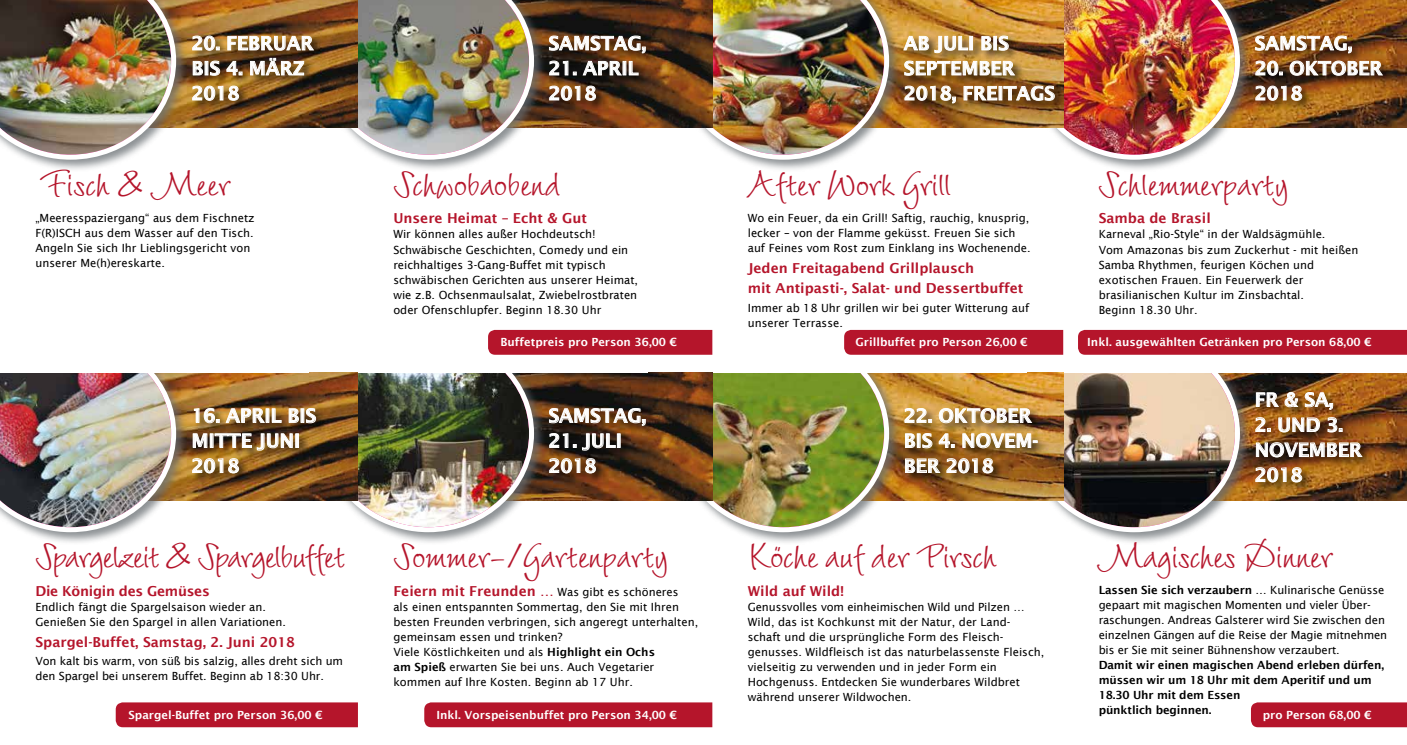
<style>
.page{position:relative;width:1407px;height:745px;background:#fff}
.page>*{position:absolute;margin:0;border:0;box-sizing:border-box;transform-origin:0 0}
.t1{font:32.5px "Wiesbaden Swing Com";letter-spacing:-.01em;color:#b5152b}
.t2{font:32.5px "Wiesbaden Swing Com";letter-spacing:-.04em;color:#b5152b}
.t3{font:600 18.75px/25px "Lucida Sans";color:#fff}
.t4{font:600 13.75px/20px "Lucida Sans";color:#b5152b}
.t5{font:600 13.75px "Lucida Sans";letter-spacing:-.02em;color:#b5152b}
.t6{font:11.25px/15px "Lucida Sans";color:#000}
.t7{font:600 11.25px "Lucida Sans";color:#fff}
.t8{font:600 11.25px/15px "Lucida Sans";letter-spacing:-.01em;color:#000}
.s1{font-weight:400;font-size:11.25px;color:#000}
.s2{font-weight:600}
</style>
<div class="page">
<img style="left:188px;top:0;width:1219px;height:128px">
<img style="left:188px;top:373px;width:121px;height:127px">
<div style="left:0;top:0;width:188px;height:172px;background:#676d71;opacity:.75"></div>
<img style="left:0;top:0;width:179px;height:162px">
<div style="left:334px;top:0;width:212px;height:172px;background:#676d71;opacity:.75"></div>
<img style="left:334px;top:0;width:202px;height:162px">
<div style="left:689px;top:0;width:213px;height:172px;background:#676d71;opacity:.75"></div>
<img style="left:689px;top:0;width:202px;height:162px">
<div style="left:689px;top:361px;width:213px;height:183px;background:#676d71;opacity:.75"></div>
<div style="left:1040px;top:0;width:212px;height:172px;background:#676d71;opacity:.75"></div>
<div style="left:1040px;top:361px;width:212px;height:183px;background:#676d71;opacity:.75"></div>
<div style="left:1253px;top:34px;width:140px;height:78px;background:#000;opacity:.75"></div>
<img style="left:1255px;top:35px;width:97px;height:19px">
<svg style="left:1255px;top:60px;width:28px;height:16px"></svg>
<svg style="left:1289px;top:60px;width:94px;height:16px;background:#91745e"></svg>
<svg style="left:1255px;top:85px;width:47px;height:16px"></svg>
<div style="left:1251px;top:702px;width:156px;height:24px;background:#b5152b"></div>
<img style="left:322px;top:0;width:36px;height:128px">
<img style="left:636px;top:0;width:76px;height:128px">
<div style="left:0;top:361px;width:188px;height:183px;background:#676d71;opacity:.75"></div>
<img style="left:0;top:372px;width:179px;height:162px">
<div style="left:334px;top:361px;width:212px;height:183px;background:#676d71;opacity:.75"></div>
<div style="left:116px;top:702px;width:242px;height:24px;background:#b5152b"></div>
<div style="left:0;top:360px;width:1407px;height:12px;background:#fff"></div>
<img style="left:309px;top:372px;width:25px;height:128px">
<img style="left:903px;top:0;width:339px;height:162px">
<div style="left:547px;top:34px;width:110px;height:78px;background:#000;opacity:.75"></div>
<svg style="left:549px;top:35px;width:97px;height:19px;background:#7f6550"></svg>
<svg style="left:549px;top:60px;width:73px;height:16px"></svg>
<svg style="left:628px;top:61px;width:11px;height:15px"></svg>
<svg style="left:549px;top:85px;width:47px;height:16px"></svg>
<div style="left:190px;top:34px;width:135px;height:78px;background:#000;opacity:.75"></div>
<svg style="left:192px;top:35px;width:28px;height:16px"></svg>
<svg style="left:227px;top:35px;width:88px;height:16px"></svg>
<svg style="left:192px;top:60px;width:11px;height:16px"></svg>
<svg style="left:210px;top:60px;width:10px;height:16px"></svg>
<svg style="left:226px;top:61px;width:16px;height:15px"></svg>
<svg style="left:250px;top:58px;width:54px;height:18px"></svg>
<svg style="left:192px;top:85px;width:47px;height:16px"></svg>
<div style="left:190px;top:406px;width:138px;height:78px;background:#000;opacity:.75"></div>
<svg style="left:194px;top:407px;width:72px;height:16px"></svg>
<svg style="left:272px;top:408px;width:10px;height:15px"></svg>
<svg style="left:288px;top:408px;width:11px;height:15px"></svg>
<svg style="left:306px;top:407px;width:10px;height:16px"></svg>
<svg style="left:192px;top:432px;width:16px;height:16px"></svg>
<div style="left:210px;top:433px;width:3px;height:14px;border:1px solid #fff"></div>
<svg style="left:214px;top:433px;width:79px;height:17px"></svg>
<div style="left:295px;top:433px;width:4px;height:14px;border:1px solid #fff"></div>
<svg style="left:192px;top:457px;width:47px;height:16px"></svg>
<img style="left:334px;top:330px;width:1073px;height:204px">
<div style="left:424px;top:702px;width:288px;height:24px;background:#b5152b"></div>
<h2 class="t3" style="left:192px;top:31px;width:123px">20. Februar bis 4. März<br>2018</h2>
<h2 class="t3" style="left:548px;top:31px;width:39px">samst</h2>
<h2 class="t3" style="left:614px;top:31px;width:34px">ag,</h2>
<h2 class="t3" style="left:548px;top:56px;width:87px">21. April<br>2018</h2>
<h2 class="t3" style="left:904px;top:31px;width:151px">Ab Juli bis<br>September<br>2018, freitags</h2>
<h2 class="t3" style="left:1254px;top:31px;width:39px">Samst</h2>
<h2 class="t3" style="left:1320px;top:31px;width:34px">ag,</h2>
<h2 class="t3" style="left:1254px;top:56px;width:50px">20. Okt</h2>
<h2 class="t3" style="left:1331px;top:56px;width:53px">ober</h2>
<h2 class="t3" style="left:1254px;top:81px;width:49px">2018</h2>
<h1 class="t1" style="left:40px;top:164px;width:192px">Fisch &amp; Meer</h1>
<h1 class="t1" style="left:393px;top:164px;width:168px">Schwobaobend</h1>
<h1 class="t1" style="left:748px;top:164px;width:204px">After Work Grill</h1>
<h1 class="t1" style="left:1098px;top:164px;width:191px">Schlemmerparty</h1>
<p class="t6" style="left:35px;top:210px;width:221px">„Meeresspaziergang“ aus dem Fischnetz F(R)ISCH aus dem Wasser auf den Tisch.<br>Angeln Sie sich Ihr Lieblingsgericht von unserer Me(h)ereskarte.</p>
<p class="t4" style="left:393px;top:208px;width:195px">Unsere Heimat – Echt &amp; Gut</p>
<p class="t6" style="left:393px;top:227px;width:246px">Wir können alles außer Hochdeutsch!<br>Schwäbische Geschichten, Comedy und ein reichhaltiges 3-Gang-Buffet mit typisch schwäbischen Gerichten aus unserer Heimat, wie z.B. Ochsenmaulsalat, Zwiebelrostbraten oder Ofenschlupfer. Beginn 18.30 Uhr</p>
<p class="t6" style="left:748px;top:210px;width:284px">Wo ein Feuer, da ein Grill! Saftig, rauchig, knusprig, lecker – von der Flamme geküsst. Freuen Sie sich auf Feines vom Rost zum Einklang ins Wochenende.</p>
<p class="t4" style="left:748px;top:258px;width:277px">Jeden Freitagabend Grillplausch<br>mit Antipasti-, Salat- und Dessertbuffet</p>
<p class="t6" style="left:748px;top:300px;width:283px">Immer ab 18 Uhr grillen wir bei guter Witterung auf unserer Terrasse.</p>
<p class="t7" style="left:500px;top:336px;width:178px">Buffetpreis pro Person 36,00 €</p>
<p class="t7" style="left:855px;top:336px;width:174px">Grillbuffet pro Person 26,00 €</p>
<h2 class="t3" style="left:192px;top:403px;width:125px">16. April bis<br>Mitte Juni<br>2018</h2>
<h2 class="t3" style="left:548px;top:403px;width:39px">samst</h2>
<h2 class="t3" style="left:614px;top:403px;width:34px">ag,</h2>
<h2 class="t3" style="left:548px;top:428px;width:75px">21. Juli<br>2018</h2>
<h2 class="t3" style="left:904px;top:403px;width:50px">22. Okt</h2>
<h2 class="t3" style="left:904px;top:403px;width:136px;text-indent:76px">ober bis 4. Novem&shy;ber 2018</h2>
<p class="t4" style="left:1098px;top:208px;width:114px">Samba de Brasil</p>
<p class="t6" style="left:1098px;top:227px;width:261px">Karneval „Rio-Style“ in der Waldsägmühle.<br>Vom Amazonas bis zum Zuckerhut - mit heißen Samba Rhythmen, feurigen Köchen und exotischen Frauen. Ein Feuerwerk der brasilianischen Kultur im Zinsbachtal.<br>Beginn 18.30 Uhr.</p>
<p class="t7" style="left:1087px;top:336px;width:286px">I nkl. ausgewählten Getränken pro Person 68,00 €</p>
<h2 class="t3" style="left:1254px;top:387px;width:80px">Fr &amp; Sa,</h2>
<h2 class="t3" style="left:1254px;top:412px;width:109px">2. und 3.<br>November<br>2018</h2>
<h1 class="t2" style="left:35px;top:536px;width:311px">Spargelzeit &amp; Spargelbuffet</h1>
<h1 class="t1" style="left:393px;top:536px;width:276px">Sommer-/Gartenparty</h1>
<h1 class="t1" style="left:748px;top:536px;width:250px">Köche auf der Pirsch</h1>
<h1 class="t1" style="left:1098px;top:536px;width:235px">Magisches Dinner</h1>
<p class="t5" style="left:35px;top:582px;width:176px">Die Königin des Gemüses</p>
<p class="t6" style="left:35px;top:599px;width:252px">Endlich fängt die Spargelsaison wieder an.<br>Genießen Sie den Spargel in allen Variationen.</p>
<p class="t4" style="left:35px;top:632px;width:261px">Spargel-Buffet, Samstag, 2. Juni 2018</p>
<p class="t6" style="left:35px;top:652px;width:309px">Von kalt bis warm, von süß bis salzig, alles dreht sich um den Spargel bei unserem Buffet. Beginn ab 18:30 Uhr.</p>
<p class="t7" style="left:128px;top:708px;width:196px">Spargel-Buffet pro Person 36,00 €</p>
<p class="t4" style="left:393px;top:580px;width:287px">Feiern mit Freunden … <span class="s1">Was gibt es schöneres</span></p>
<p class="t6" style="left:393px;top:599px;width:306px">als einen entspannten Sommertag, den Sie mit Ihren besten Freunden verbringen, sich angeregt unterhalten, gemeinsam essen und trinken?<br>Viele Köstlichkeiten und als <span class="s2">Highlight ein Ochs<br>am Spieß</span> erwarten Sie bei uns. Auch Vegetarier kommen auf Ihre Kosten. Beginn ab 17 Uhr.</p>
<p class="t7" style="left:436px;top:708px;width:242px">I nkl. Vorspeisenbuffet pro Person 34,00 €</p>
<p class="t4" style="left:748px;top:580px;width:97px">Wild auf Wild!</p>
<p class="t6" style="left:748px;top:599px;width:298px">Genussvolles vom einheimischen Wild und Pilzen … Wild, das ist Kochkunst mit der Natur, der Land&shy;schaft und die ursprüngliche Form des Fleisch&shy;genusses. Wildfleisch ist das naturbelassenste Fleisch, vielseitig zu verwenden und in jeder Form ein Hochgenuss. Entdecken Sie wunderbares Wildbret während unserer Wildwochen.</p>
<p class="t6" style="left:1098px;top:582px;width:290px"><span class="s2">Lassen Sie sich verzaubern …</span> Kulinarische Genüsse gepaart mit magischen Momenten und vieler Über&shy;raschungen. Andreas Galsterer wird Sie zwischen den einzelnen Gängen auf die Reise der Magie mitnehmen bis er Sie mit seiner Bühnenshow verzaubert.</p>
<p class="t8" style="left:1098px;top:657px;width:287px">Damit wir einen magischen Abend erleben dürfen, müssen wir um 18 Uhr mit dem Aperitif und um 18.30 Uhr mit dem Essen<br>pünktlich beginnen.</p>
<p class="t7" style="left:1262px;top:708px;width:110px">pro Person 68,00 €</p>
</div>
